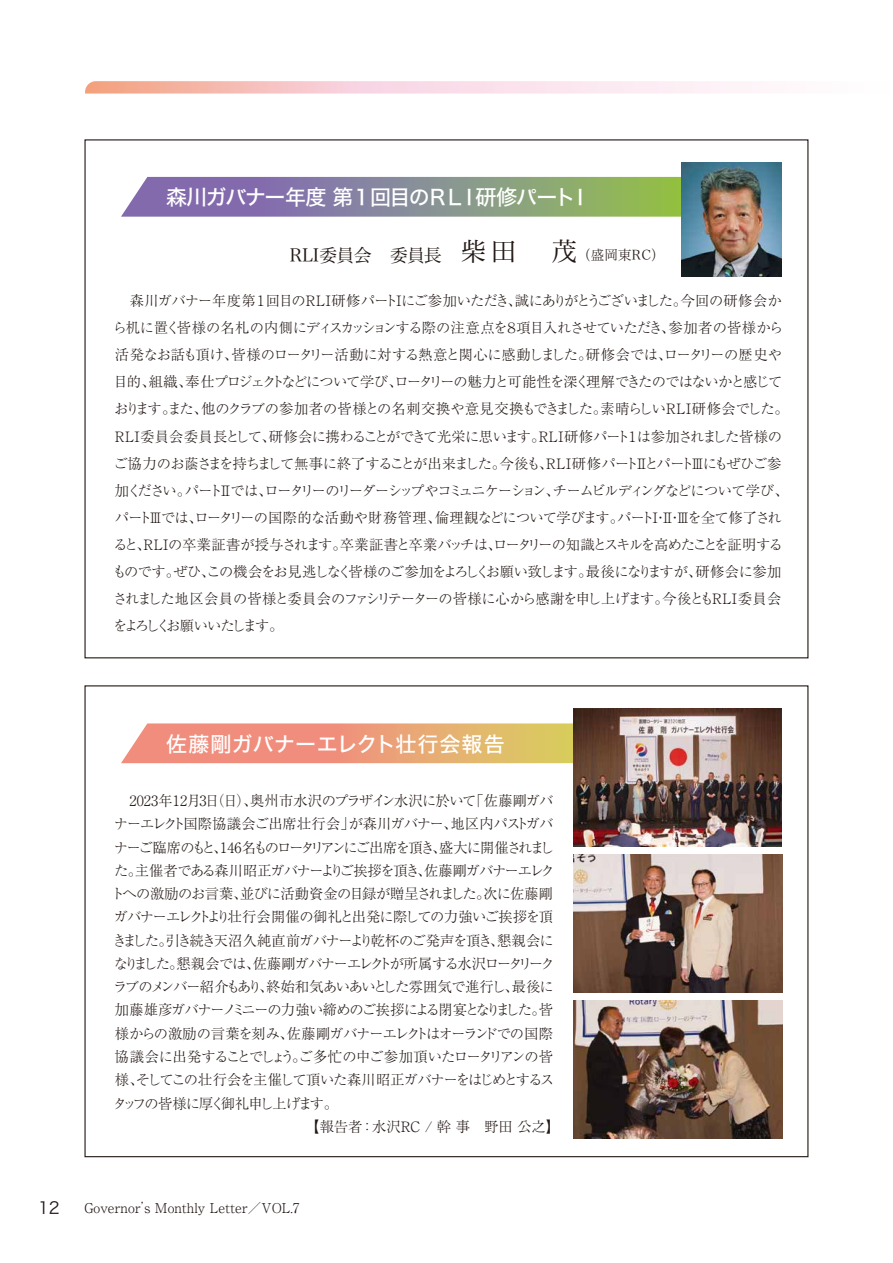
<style>
.page{position:relative;width:893px;height:1263px;background:#fff}
.page>*{position:absolute;margin:0;border:0;box-sizing:border-box;transform-origin:0 0}
.t1{font:21px "Hira Kaku Std N W5";letter-spacing:-.07em;color:#fff}
.t2{font:21px "Hira Kaku Std N W5";letter-spacing:.02em;color:#fff}
.t3{font:18px "Hira Min Std W3";letter-spacing:-.025em;color:#221815}
.t4{font:16.5px "Hira Kaku Std N W3";color:#221815}
.t5{font:300 14.25px/27px "Ryumin Pro";letter-spacing:-.075em;color:#221815}
.t6{font:300 14.25px "Ryumin Pro";letter-spacing:-.035em;color:#221815}
.t7{font:300 14.25px "Ryumin Pro";letter-spacing:-.095em;color:#221815}
.t8{font:300 14.25px "Ryumin Pro";letter-spacing:-.055em;color:#221815}
.t9{font:300 14.25px "Ryumin Pro";letter-spacing:-.14em;color:#221815}
.t10{font:300 14.25px "Ryumin Pro";letter-spacing:-.1em;color:#221815}
.t11{font:300 14.25px "Ryumin Pro";letter-spacing:-.105em;color:#221815}
.t12{font:300 14.25px "Ryumin Pro";color:#221815}
.t13{font:300 13.5px "Ryumin Pro";color:#221815}
.s1{font-size:25.65px}
.s2{font-family:"Hira Min Std W2";font-size:13.5px}
</style>
<div class="page">
<svg style="left:121px;top:177px;width:560px;height:40px;background:#8c9192"></svg>
<svg style="left:121px;top:723px;width:453px;height:40px;background:#eaa37a"></svg>
<img style="left:681px;top:162px;width:100px;height:114px">
<img style="left:574px;top:709px;width:208px;height:137px">
<img style="left:574px;top:855px;width:208px;height:137px">
<img style="left:574px;top:1001px;width:208px;height:137px">
<svg style="left:85px;top:81px;width:667px;height:13px"></svg>
<h1 class="t1" style="left:166px;top:181px;width:426px">森川ガバナー年度 第１回目のＲＬＩ研修パートⅠ</h1>
<p class="t3" style="left:290px;top:242px;width:376px">RLI委員会　委員長 <span class="s1">柴田　茂</span><span class="s2">（盛岡東RC）</span></p>
<p class="t5" style="left:112px;top:286px;width:678px">　森川ガバナー年度第１回目のＲＬＩ研修パートⅠにご参加いただき、誠にありがとうございました。今回の研修会から机に置く皆様の名札の内側にディスカッションする際の注意点を８項目入れさせていただき、参加者の皆様から活発なお話も頂け、皆様のロータリー活動に対する熱意と関心に感動しました。研修会では、ロータリーの歴史や目的、組織、奉仕プロジェクトなどについて学び、ロータリーの魅力と可能性を深く理解できたのではないかと感じております。また、他のクラブの参加者の皆様との名刺交換や意見交換もできました。素晴らしいＲＬＩ研修会でした。RLI委員会委員長として、研修会に携わることができて光栄に思います。ＲＬＩ研修パート１は参加されました皆様のご協力のお蔭さまを持ちまして無事に終了することが出来ました。今後も、ＲＬＩ研修パートⅡとパートⅢにもぜひご参加ください。パートⅡでは、ロータリーのリーダーシップやコミュニケーション、チームビルディングなどについて学び、パートⅢでは、ロータリーの国際的な活動や財務管理、倫理観などについて学びます。パートⅠ・Ⅱ・Ⅲを全て修了されると、RLIの卒業証書が授与されます。卒業証書と卒業バッチは、ロータリーの知識とスキルを高めたことを証明するものです。ぜひ、この機会をお見逃しなく皆様のご参加をよろしくお願い致します。最後になりますが、研修会に参加されました地区会員の皆様と委員会のファシリテーターの皆様に心から感謝を申し上げます。今後ともRLI委員会をよろしくお願いいたします。</p>
<h1 class="t2" style="left:166px;top:728px;width:340px">佐藤剛ガバナーエレクト壮行会報告</h1>
<p class="t6" style="left:115px;top:790px;width:440px">　2023年12月3日（日）、奥州市水沢のプラザイン水沢に於いて「佐藤剛ガバ</p>
<p class="t6" style="left:114px;top:813px;width:441px">ナーエレクト国際協議会ご出席壮行会」が森川ガバナー、地区内パストガバ</p>
<p class="t9" style="left:114px;top:836px;width:442px">ナーご臨席のもと、146名ものロータリアンにご出席を頂き、盛大に開催されまし</p>
<p class="t7" style="left:114px;top:859px;width:443px">た。主催者である森川昭正ガバナーよりご挨拶を頂き、佐藤剛ガバナーエレク</p>
<p class="t8" style="left:111px;top:883px;width:444px">トへの激励のお言葉、並びに活動資金の目録が贈呈されました。次に佐藤剛</p>
<p class="t5" style="left:113px;top:902px;width:441px">ガバナーエレクトより壮行会開催の御礼と出発に際しての力強いご挨拶を頂</p>
<p class="t5" style="left:113px;top:926px;width:443px">きました。引き続き天沼久純直前ガバナーより乾杯のご発声を頂き、懇親会に</p>
<p class="t10" style="left:114px;top:952px;width:443px">なりました。懇親会では、佐藤剛ガバナーエレクトが所属する水沢ロータリーク</p>
<p class="t5" style="left:113px;top:972px;width:442px">ラブのメンバー紹介もあり、終始和気あいあいとした雰囲気で進行し、最後に</p>
<p class="t7" style="left:115px;top:999px;width:439px">加藤雄彦ガバナーノミニーの力強い締めのご挨拶による閉宴となりました。皆</p>
<p class="t5" style="left:115px;top:1019px;width:439px">様からの激励の言葉を刻み、佐藤剛ガバナーエレクトはオーランドでの国際</p>
<p class="t8" style="left:115px;top:1045px;width:439px">協議会に出発することでしょう。ご多忙の中ご参加頂いたロータリアンの皆</p>
<p class="t5" style="left:115px;top:1065px;width:441px">様、そしてこの壮行会を主催して頂いた森川昭正ガバナーをはじめとするス</p>
<p class="t11" style="left:113px;top:1092px;width:227px">タッフの皆様に厚く御礼申し上げます。</p>
<p class="t12" style="left:305px;top:1115px;width:256px">【報告者：水沢RC / 幹 事　野田 公之】</p>
<p class="t4" style="left:38px;top:1195px;width:23px">12</p>
<p class="t13" style="left:84px;top:1197px;width:217px">Governor’s Monthly Letter／VOL.7</p>
</div>
